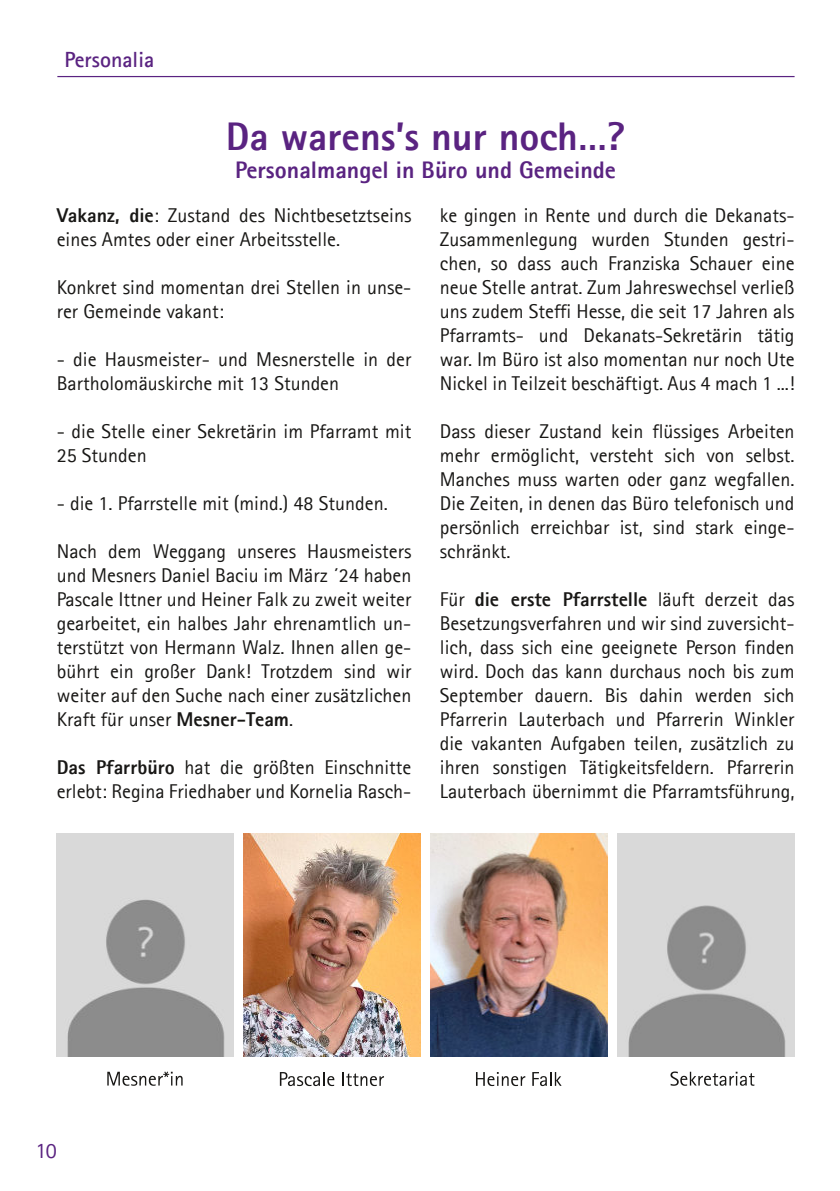
<style>
.page{position:relative;width:840px;height:1191px;background:#fff}
.page>*{position:absolute;margin:0;border:0;box-sizing:border-box;transform-origin:0 0}
.t1{font:800 40px "Agfa Rotis Sans Serif";color:#5a2381}
.t2{font:800 24px "Agfa Rotis Sans Serif";color:#5a2381}
.t3{font:700 22px "Agfa Rotis Sans Serif";color:#5a2381}
.t4{font:22px "Agfa Rotis Sans Serif";color:#5a2381}
.t5{font:20px/24px "Agfa Rotis Sans Serif";color:#181715}
.s1{font-weight:800}
</style>
<div class="page">
<hr style="left:57px;top:76px;width:737px;height:1px;background:#5a2381">
<svg style="left:476px;top:1072px;width:49px;height:14px"></svg>
<svg style="left:532px;top:1072px;width:29px;height:14px"></svg>
<svg style="left:670px;top:1071px;width:84px;height:14px"></svg>
<img style="left:243px;top:833px;width:177px;height:223px">
<img style="left:56px;top:833px;width:177px;height:223px">
<img style="left:617px;top:833px;width:177px;height:223px">
<img style="left:430px;top:833px;width:177px;height:223px">
<svg style="left:107px;top:1071px;width:75px;height:14px"></svg>
<svg style="left:280px;top:1072px;width:54px;height:14px"></svg>
<svg style="left:342px;top:1072px;width:42px;height:14px"></svg>
<p class="t3" style="left:64px;top:52px;width:91px">Personalia</p>
<h1 class="t1" style="left:226px;top:122px;width:401px">Da warens’s nur noch…?</h1>
<p class="t2" style="left:235px;top:161px;width:382px">Personalmangel in Büro und Gemeinde</p>
<p class="t5" style="left:57px;top:204px;width:356px"><span class="s1">Vakanz, die</span>: Zustand des Nichtbesetztseins eines Amtes oder einer Arbeitsstelle.</p>
<p class="t5" style="left:57px;top:276px;width:356px">Konkret sind momentan drei Stellen in unse&shy;rer Gemeinde vakant:</p>
<p class="t5" style="left:57px;top:348px;width:356px">- die Hausmeister- und Mesnerstelle in der<br>Bartholomäuskirche mit 13 Stunden</p>
<p class="t5" style="left:57px;top:420px;width:356px">- die Stelle einer Sekretärin im Pfarramt mit<br>25 Stunden</p>
<p class="t5" style="left:57px;top:492px;width:332px">- die 1. Pfarrstelle mit (mind.) 48 Stunden.</p>
<p class="t5" style="left:57px;top:540px;width:356px;text-align:justify">Nach dem Weggang unseres Hausmeisters und Mesners Daniel Baciu im März ´24 haben Pascale Ittner und Heiner Falk zu zweit weiter gearbeitet, ein halbes Jahr ehrenamtlich un&shy;terstützt von Hermann Walz. Ihnen allen ge&shy;bührt ein großer Dank! Trotzdem sind wir weiter auf den Suche nach einer zusätzlichen Kraft für unser <span class="s1">Mesner-Team</span>.</p>
<p class="t5" style="left:57px;top:756px;width:356px"><span class="s1">Das Pfarrbüro</span> hat die größten Einschnitte erlebt: Regina Friedhaber und Kornelia Rasch-</p>
<p class="t5" style="left:439px;top:204px;width:356px;text-align:justify">ke gingen in Rente und durch die Dekanats-Zusammenlegung wurden Stunden gestri&shy;chen, so dass auch Franziska Schauer eine neue Stelle antrat. Zum Jahreswechsel verließ uns zudem Steffi Hesse, die seit 17 Jahren als Pfarramts- und Dekanats-Sekretärin tätig war. Im Büro ist also momentan nur noch Ute Nickel in Teilzeit beschäftigt. Aus 4 mach 1 ...!</p>
<p class="t5" style="left:439px;top:420px;width:356px;text-align:justify">Dass dieser Zustand kein flüssiges Arbeiten mehr ermöglicht, versteht sich von selbst.<br>Manches muss warten oder ganz wegfallen.<br>Die Zeiten, in denen das Büro telefonisch und persönlich erreichbar ist, sind stark einge&shy;schränkt.</p>
<p class="t5" style="left:439px;top:588px;width:356px;text-align:justify">Für <span class="s1">die erste Pfarrstelle</span> läuft derzeit das Besetzungsverfahren und wir sind zuversicht&shy;lich, dass sich eine geeignete Person finden wird. Doch das kann durchaus noch bis zum September dauern. Bis dahin werden sich Pfarrerin Lauterbach und Pfarrerin Winkler die vakanten Aufgaben teilen, zusätzlich zu ihren sonstigen Tätigkeitsfeldern. Pfarrerin Lauterbach übernimmt die Pfarramtsführung,</p>
<p class="t4" style="left:36px;top:1141px;width:23px">10</p>
</div>
